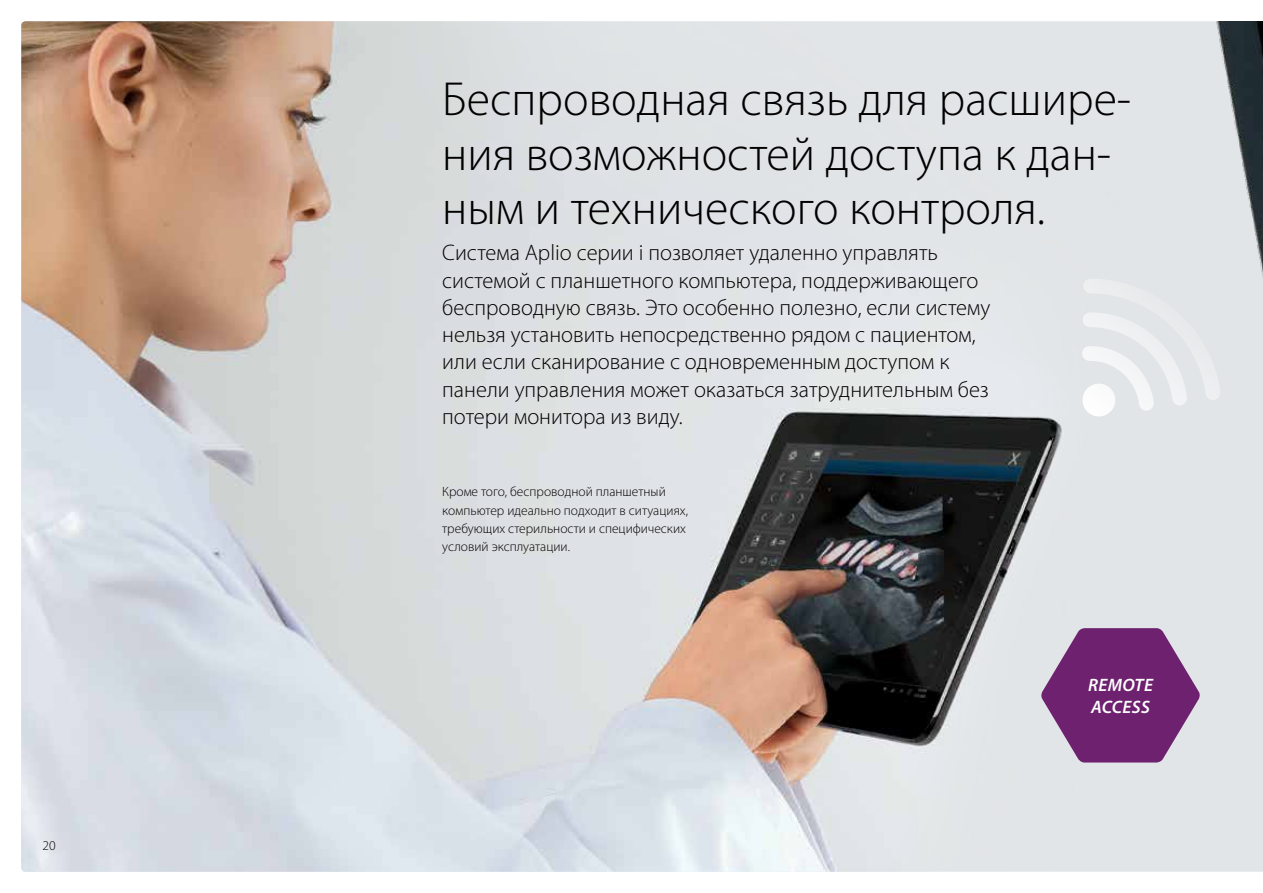
<style>
.page{position:relative;width:1263px;height:893px;background:#fff}
.page>*{position:absolute;margin:0;border:0;box-sizing:border-box;transform-origin:0 0}
.t1{font:300 48px/54.4px "Myriad Pro";color:#000}
.t2{font:300 22.5px/27.2px "Myriad Pro";color:#000}
.t3{font:italic 600 18px/22.5px "Myriad Pro";letter-spacing:.02em;color:#fff}
.t4{font:300 13.5px/18.1px "Myriad Pro";color:#000}
</style>
<div class="page">
<img style="left:21px;top:21px;width:1242px;height:851px">
<svg style="left:1074px;top:271px;width:156px;height:149px;background:#e6e8ea"></svg>
<svg style="left:1040px;top:628px;width:161px;height:134px;background:#8a528d"></svg>
<p class="t4" style="left:43px;top:837px;width:15px">20</p>
<h1 class="t1" style="left:442px;top:71px;width:690px">Беспроводная связь для расшире&shy;ния возможностей доступа к дан&shy;ным и технического контроля.</h1>
<p class="t2" style="left:442px;top:239px;width:549px">Система Aplio серии i позволяет удаленно управлять системой с планшетного компьютера, поддерживающего беспроводную связь. Это особенно полезно, если систему нельзя установить непосредственно рядом с пациентом, или если сканирование с одновременным доступом к панели управления может оказаться затруднительным без потери монитора из виду.</p>
<p class="t4" style="left:442px;top:483px;width:247px">Кроме того, беспроводной планшетный компьютер идеально подходит в ситуациях, требующих стерильности и специфических условий эксплуатации.</p>
<p class="t3" style="left:1088px;top:673px;width:66px">REMOTE<br>ACCESS</p>
</div>
